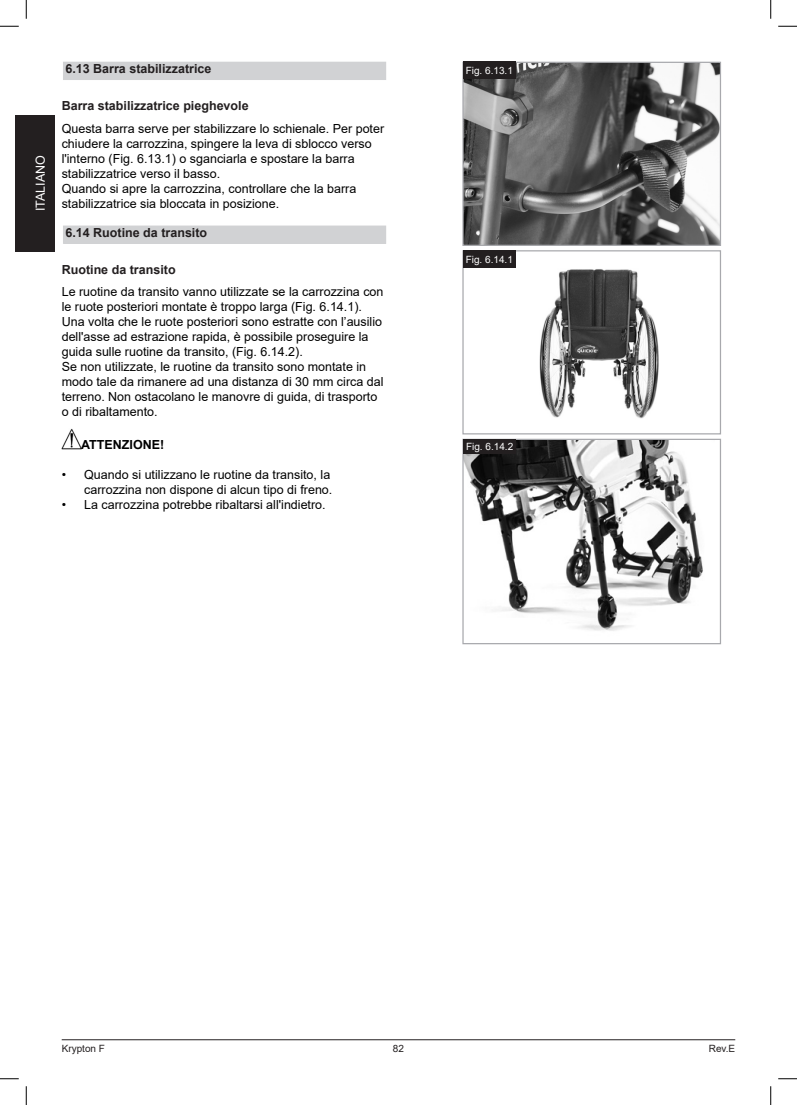
<style>
.page{position:relative;width:797px;height:1105px;background:#fff}
.page>*{position:absolute;margin:0;border:0;box-sizing:border-box;transform-origin:0 0}
.body{font:12.5px/15px "Arial";color:#000}
.DE_Sub_Heading_Dummy{font:700 12.5px "Arial";color:#231f20}
.IT_Sub_Heading{font:700 12.5px "Arial";color:#231f20}
.body-2{font:700 12.5px "Arial";color:#000}
.t1{font:12.5px "Arial";color:#fff}
.Bildnummer{font:10px "Arial";color:#fff}
.t2{font:10px "Arial";color:#231f20}
</style>
<div class="page">
<div style="left:16px;top:115px;width:39px;height:136px;background:#231f20"></div>
<hr style="left:62px;top:1039px;width:673px;height:1px;background:#231f20">
<div style="left:64px;top:62px;width:321px;height:17px;background:#d1d2d4"></div>
<div style="left:63px;top:62px;width:323px;height:18px;border:1px solid #d1d2d4"></div>
<div style="left:64px;top:226px;width:321px;height:17px;background:#d1d2d4"></div>
<div style="left:63px;top:226px;width:323px;height:18px;border:1px solid #d1d2d4"></div>
<img style="left:62px;top:429px;width:20px;height:20px">
<img style="left:464px;top:64px;width:255px;height:180px">
<div style="left:462px;top:62px;width:259px;height:184px;border:1px solid #a8a9ad"></div>
<div style="left:463px;top:62px;width:52px;height:17px;background:#231f20"></div>
<img style="left:539px;top:269px;width:120px;height:150px">
<div style="left:462px;top:250px;width:259px;height:184px;border:1px solid #a8a9ad"></div>
<div style="left:463px;top:250px;width:52px;height:18px;background:#231f20"></div>
<img style="left:464px;top:441px;width:239px;height:190px">
<div style="left:462px;top:439px;width:259px;height:205px;border:1px solid #a8a9ad"></div>
<div style="left:463px;top:439px;width:53px;height:15px;background:#231f20"></div>
<svg style="left:0;top:25px;width:19px;height:2px"></svg>
<svg style="left:778px;top:25px;width:19px;height:2px"></svg>
<svg style="left:0;top:1078px;width:19px;height:1px"></svg>
<svg style="left:778px;top:1078px;width:19px;height:1px"></svg>
<svg style="left:25px;top:0;width:2px;height:19px"></svg>
<svg style="left:25px;top:1086px;width:2px;height:19px"></svg>
<svg style="left:770px;top:0;width:1px;height:19px"></svg>
<svg style="left:770px;top:1086px;width:1px;height:19px"></svg>
<p class="t1" style="left:32px;top:211px;width:58px;rotate:-90deg">ITALIANO</p>
<p class="IT_Sub_Heading" style="left:65px;top:60px;width:147px">6.13 Barra stabilizzatrice</p>
<p class="DE_Sub_Heading_Dummy" style="left:62px;top:97px;width:188px">Barra stabilizzatrice pieghevole</p>
<p class="body" style="left:62px;top:121px;width:324px">Questa barra serve per stabilizzare lo schienale. Per poter chiudere la carrozzina, spingere la leva di sblocco verso l'interno (Fig. 6.13.1) o sganciarla e spostare la barra stabilizzatrice verso il basso.</p>
<p class="body" style="left:62px;top:181px;width:296px">Quando si apre la carrozzina, controllare che la barra stabilizzatrice sia bloccata in posizione.</p>
<p class="IT_Sub_Heading" style="left:65px;top:224px;width:143px">6.14 Ruotine da transito</p>
<p class="DE_Sub_Heading_Dummy" style="left:62px;top:261px;width:115px">Ruotine da transito</p>
<p class="body" style="left:62px;top:284px;width:323px">Le ruotine da transito vanno utilizzate se la carrozzina con le ruote posteriori montate è troppo larga (Fig. 6.14.1).</p>
<p class="body" style="left:62px;top:314px;width:322px">Una volta che le ruote posteriori sono estratte con l’ausilio dell'asse ad estrazione rapida, è possibile proseguire la guida sulle ruotine da transito, (Fig. 6.14.2).</p>
<p class="body" style="left:62px;top:359px;width:323px">Se non utilizzate, le ruotine da transito sono montate in modo tale da rimanere ad una distanza di 30 mm circa dal terreno. Non ostacolano le manovre di guida, di trasporto o di ribaltamento.</p>
<p class="body-2" style="left:81px;top:436px;width:85px">ATTENZIONE!</p>
<p class="body" style="left:62px;top:467px;width:272px;text-align:right">• Quando si utilizzano le ruotine da transito, la carrozzina non dispone di alcun tipo di freno.</p>
<p class="body" style="left:62px;top:497px;width:265px">• La carrozzina potrebbe ribaltarsi all'indietro.</p>
<p class="Bildnummer" style="left:465px;top:64px;width:49px">Fig. 6.13.1</p>
<p class="Bildnummer" style="left:465px;top:252px;width:49px">Fig. 6.14.1</p>
<p class="Bildnummer" style="left:466px;top:440px;width:49px">Fig. 6.14.2</p>
<p class="t2" style="left:62px;top:1042px;width:45px">Krypton F</p>
<p class="t2" style="left:393px;top:1042px;width:13px">82</p>
<p class="t2" style="left:708px;top:1042px;width:28px">Rev.E</p>
</div>
